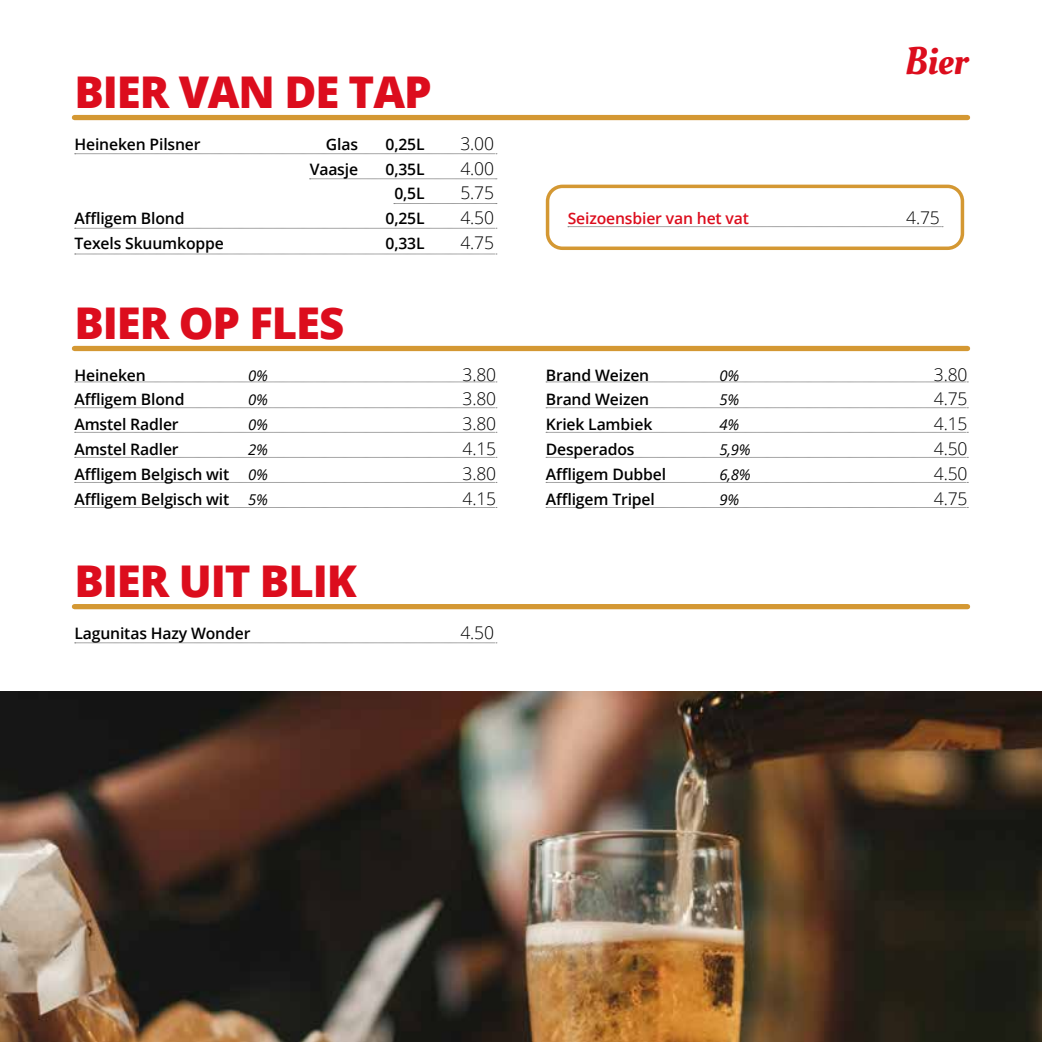
<style>
.page{position:relative;width:1042px;height:1042px;background:#fff}
.page>*{position:absolute;margin:0;border:0;box-sizing:border-box;transform-origin:0 0}
.t1{font:800 43.75px "Open Sans";letter-spacing:-.025em;color:#dc0d1d}
.t2{font:38.5px "Oleo Script";color:#dc0d1d}
.t3{font:300 17.5px "Open Sans";letter-spacing:-.01em;color:#000}
.t4{font:600 15.75px "Open Sans";letter-spacing:-.01em;color:#000}
.t5{font:600 15.75px "Open Sans";letter-spacing:-.01em;color:#dc0d1d}
.t6{font:italic 14.88px "Open Sans";color:#000}
.s1{font-weight:400;font-style:italic;font-size:14.88px}
</style>
<div class="page">
<svg style="left:75px;top:153px;width:422px;height:1px"></svg>
<svg style="left:75px;top:642px;width:422px;height:1px"></svg>
<svg style="left:75px;top:382px;width:422px;height:1px"></svg>
<svg style="left:75px;top:407px;width:422px;height:1px"></svg>
<svg style="left:75px;top:432px;width:422px;height:1px"></svg>
<svg style="left:75px;top:457px;width:422px;height:1px"></svg>
<svg style="left:75px;top:482px;width:422px;height:1px"></svg>
<svg style="left:75px;top:507px;width:422px;height:1px"></svg>
<svg style="left:546px;top:507px;width:422px;height:1px"></svg>
<svg style="left:546px;top:382px;width:422px;height:1px"></svg>
<svg style="left:546px;top:407px;width:422px;height:1px"></svg>
<svg style="left:546px;top:432px;width:422px;height:1px"></svg>
<svg style="left:546px;top:457px;width:422px;height:1px"></svg>
<svg style="left:546px;top:482px;width:422px;height:1px"></svg>
<svg style="left:75px;top:228px;width:422px;height:1px"></svg>
<svg style="left:568px;top:226px;width:375px;height:1px"></svg>
<svg style="left:394px;top:203px;width:103px;height:1px"></svg>
<svg style="left:309px;top:178px;width:188px;height:1px"></svg>
<svg style="left:75px;top:254px;width:422px;height:1px"></svg>
<div style="left:74px;top:115px;width:893px;height:5px;background:#d49833"></div>
<div style="left:74px;top:604px;width:893px;height:5px;background:#d49833"></div>
<div style="left:74px;top:346px;width:893px;height:5px;background:#d49833"></div>
<div style="left:546px;top:185px;width:418px;height:65px;border:4px solid #d49833;border-radius:15px"></div>
<img style="left:0;top:691px;width:1042px;height:351px">
<h1 class="t1" style="left:74px;top:59px;width:359px">BIER VAN DE TAP</h1>
<p class="t4" style="left:74px;top:133px;width:128px">Heineken Pilsner</p>
<p class="t4" style="left:326px;top:133px;width:34px">Glas</p>
<p class="t4" style="left:385px;top:133px;width:41px">0,25L</p>
<p class="t3" style="left:460px;top:131px;width:35px">3.00</p>
<p class="t4" style="left:310px;top:158px;width:50px">Vaasje</p>
<p class="t4" style="left:385px;top:158px;width:41px">0,35L</p>
<p class="t3" style="left:460px;top:156px;width:35px">4.00</p>
<p class="t4" style="left:394px;top:183px;width:32px">0,5L</p>
<p class="t3" style="left:460px;top:181px;width:35px">5.75</p>
<p class="t4" style="left:74px;top:208px;width:112px">Affligem Blond</p>
<p class="t4" style="left:385px;top:208px;width:41px">0,25L</p>
<p class="t3" style="left:460px;top:206px;width:35px">4.50</p>
<p class="t4" style="left:74px;top:233px;width:151px">Texels Skuumkoppe</p>
<p class="t4" style="left:385px;top:233px;width:41px">0,33L</p>
<p class="t3" style="left:460px;top:231px;width:35px">4.75</p>
<h1 class="t1" style="left:74px;top:290px;width:271px">BIER OP FLES</h1>
<p class="t4" style="left:74px;top:364px;width:73px">Heineken</p>
<p class="t6" style="left:248px;top:365px;width:21px">0%</p>
<p class="t3" style="left:462px;top:362px;width:35px">3.80</p>
<p class="t4" style="left:74px;top:389px;width:112px">Affligem Blond</p>
<p class="t6" style="left:248px;top:390px;width:21px">0%</p>
<p class="t3" style="left:462px;top:387px;width:35px">3.80</p>
<p class="t4" style="left:74px;top:414px;width:106px">Amstel Radler</p>
<p class="t6" style="left:248px;top:415px;width:21px">0%</p>
<p class="t3" style="left:462px;top:412px;width:35px">3.80</p>
<p class="t4" style="left:74px;top:439px;width:106px">Amstel Radler</p>
<p class="t6" style="left:248px;top:440px;width:21px">2%</p>
<p class="t3" style="left:462px;top:437px;width:35px">4.15</p>
<p class="t4" style="left:74px;top:464px;width:195px">Affligem Belgisch wit <span class="s1">0%</span></p>
<p class="t3" style="left:462px;top:462px;width:35px">3.80</p>
<p class="t4" style="left:74px;top:489px;width:195px">Affligem Belgisch wit <span class="s1">5%</span></p>
<p class="t3" style="left:462px;top:487px;width:35px">4.15</p>
<h1 class="t1" style="left:74px;top:548px;width:284px">BIER UIT BLIK</h1>
<p class="t4" style="left:74px;top:622px;width:177px">Lagunitas Hazy Wonder</p>
<p class="t3" style="left:460px;top:620px;width:35px">4.50</p>
<h2 class="t2" style="left:905px;top:38px;width:64px">Bier</h2>
<p class="t5" style="left:568px;top:207px;width:183px">Seizoensbier van het vat</p>
<p class="t3" style="left:906px;top:206px;width:35px">4.75</p>
<p class="t4" style="left:546px;top:364px;width:105px">Brand Weizen</p>
<p class="t6" style="left:719px;top:365px;width:21px">0%</p>
<p class="t3" style="left:934px;top:362px;width:35px">3.80</p>
<p class="t4" style="left:546px;top:389px;width:105px">Brand Weizen</p>
<p class="t6" style="left:719px;top:390px;width:21px">5%</p>
<p class="t3" style="left:934px;top:387px;width:35px">4.75</p>
<p class="t4" style="left:546px;top:414px;width:108px">Kriek Lambiek</p>
<p class="t6" style="left:719px;top:415px;width:21px">4%</p>
<p class="t3" style="left:934px;top:412px;width:35px">4.15</p>
<p class="t4" style="left:546px;top:439px;width:90px">Desperados</p>
<p class="t6" style="left:719px;top:440px;width:33px">5,9%</p>
<p class="t3" style="left:934px;top:437px;width:35px">4.50</p>
<p class="t4" style="left:546px;top:464px;width:122px">Affligem Dubbel</p>
<p class="t6" style="left:719px;top:465px;width:33px">6,8%</p>
<p class="t3" style="left:934px;top:462px;width:35px">4.50</p>
<p class="t4" style="left:546px;top:489px;width:111px">Affligem Tripel</p>
<p class="t6" style="left:719px;top:490px;width:21px">9%</p>
<p class="t3" style="left:934px;top:487px;width:35px">4.75</p>
</div>
